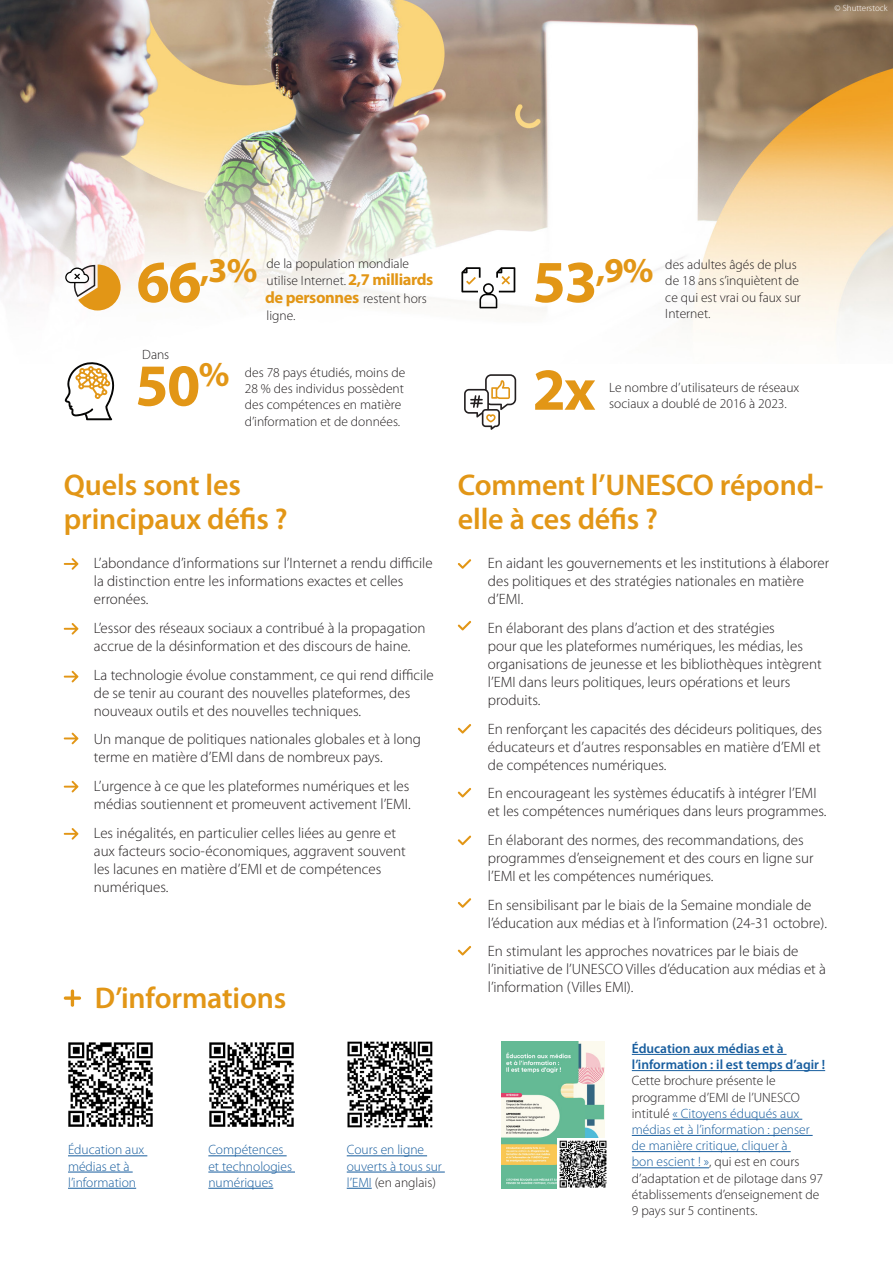
<style>
.page{position:relative;width:893px;height:1263px;background:#fff}
.page>*{position:absolute;margin:0;border:0;box-sizing:border-box;transform-origin:0 0}
.t1{font:700 60px "Myriad Pro";color:#e29616}
.t2{font:700 34.95px "Myriad Pro";color:#e29616}
.CL_h1{font:600 30px/34.5px "Myriad Pro";letter-spacing:-.005em;color:#e29616}
.t3{font:700 16.5px/17.4px "Myriad Pro";letter-spacing:-.025em;color:#e29616}
.CI_body_bullets{font:300 15px/18px "Myriad Pro";color:#231f20}
.CI_QR_code{font:300 13.5px/16.2px "Myriad Pro";color:#231f20}
.CI_QR_code-2{font:300 13.5px/16.2px "Myriad Pro";color:#175d9e}
.CI_QR_code-3{font:600 13.5px/16.2px "Myriad Pro";color:#175d9e}
.CI_photo_credit{font:300 9px "Myriad Pro";color:#fff}
.s1{font-size:60px}
.s2{font-weight:300;font-size:13.5px;color:#231f20}
.s3{color:#231f20}
.s4{color:#175d9e}
</style>
<div class="page">
<img style="left:501px;top:1042px;width:103px;height:146px">
<img style="left:0;top:0;width:893px;height:334px">
<hr style="left:68px;top:1155px;width:79px;height:1px;background:#175d9e">
<hr style="left:68px;top:1172px;width:65px;height:1px;background:#175d9e">
<hr style="left:68px;top:1188px;width:68px;height:1px;background:#175d9e">
<hr style="left:208px;top:1155px;width:79px;height:1px;background:#175d9e">
<hr style="left:208px;top:1172px;width:87px;height:1px;background:#175d9e">
<hr style="left:208px;top:1188px;width:65px;height:1px;background:#175d9e">
<hr style="left:347px;top:1155px;width:80px;height:1px;background:#175d9e">
<hr style="left:347px;top:1172px;width:98px;height:1px;background:#175d9e">
<svg style="left:347px;top:1188px;width:25px;height:1px"></svg>
<hr style="left:632px;top:1054px;width:155px;height:1px;background:#175d9e">
<hr style="left:632px;top:1070px;width:193px;height:1px;background:#175d9e">
<hr style="left:673px;top:1119px;width:129px;height:1px;background:#175d9e">
<hr style="left:632px;top:1135px;width:181px;height:1px;background:#175d9e">
<hr style="left:632px;top:1151px;width:159px;height:1px;background:#175d9e">
<hr style="left:632px;top:1167px;width:77px;height:1px;background:#175d9e">
<svg style="left:458px;top:559px;width:13px;height:10px"></svg>
<svg style="left:458px;top:621px;width:13px;height:9px"></svg>
<svg style="left:458px;top:724px;width:13px;height:10px"></svg>
<svg style="left:458px;top:788px;width:13px;height:9px"></svg>
<svg style="left:458px;top:835px;width:13px;height:10px"></svg>
<svg style="left:458px;top:898px;width:13px;height:10px"></svg>
<svg style="left:458px;top:946px;width:13px;height:9px"></svg>
<svg style="left:64px;top:558px;width:14px;height:12px"></svg>
<svg style="left:64px;top:623px;width:14px;height:11px"></svg>
<svg style="left:64px;top:671px;width:14px;height:11px"></svg>
<svg style="left:64px;top:733px;width:14px;height:11px"></svg>
<svg style="left:64px;top:781px;width:14px;height:11px"></svg>
<svg style="left:64px;top:828px;width:14px;height:12px"></svg>
<svg style="left:64px;top:989px;width:17px;height:18px"></svg>
<img style="left:68px;top:1042px;width:85px;height:85px">
<img style="left:209px;top:1042px;width:85px;height:85px">
<img style="left:347px;top:1041px;width:86px;height:87px">
<img style="left:557px;top:1138px;width:50px;height:50px">
<svg style="left:64px;top:362px;width:51px;height:58px"></svg>
<svg style="left:464px;top:374px;width:52px;height:56px"></svg>
<svg style="left:461px;top:267px;width:54px;height:41px"></svg>
<svg style="left:65px;top:264px;width:56px;height:46px"></svg>
<p class="CI_photo_credit" style="left:835px;top:2px;width:55px">© Shutterstock</p>
<p class="CI_QR_code" style="left:267px;top:256px;width:144px">de la population mondiale utilise Internet.</p>
<p class="t2" style="left:136px;top:248px;width:123px"><span class="s1">66</span>,3%</p>
<p class="CI_QR_code" style="left:665px;top:256px;width:137px">des adultes âgés de plus de 18 ans s’inquiètent de ce qui est vrai ou faux sur</p>
<p class="t2" style="left:596px;top:248px;width:59px">,9%</p>
<p class="t1" style="left:533px;top:243px;width:67px">53</p>
<p class="t3" style="left:265px;top:270px;width:170px;text-indent:83px">2,7 milliards de personnes <span class="s2">restent hors</span></p>
<p class="CI_QR_code" style="left:267px;top:307px;width:30px">ligne.</p>
<p class="CI_QR_code" style="left:665px;top:305px;width:47px">Internet.</p>
<p class="CI_QR_code" style="left:142px;top:346px;width:29px">Dans</p>
<p class="t1" style="left:135px;top:346px;width:96px">50<sup>%</sup></p>
<p class="CI_QR_code" style="left:245px;top:364px;width:162px">des 78 pays étudiés, moins de<br>28 % des individus possèdent des compétences en matière d’information et de données.</p>
<p class="CL_h1" style="left:64px;top:467px;width:225px">Quels sont les principaux défis ?</p>
<p class="t1" style="left:533px;top:350px;width:64px">2x</p>
<p class="CI_QR_code" style="left:609px;top:379px;width:192px">Le nombre d’utilisateurs de réseaux</p>
<p class="CI_QR_code" style="left:609px;top:395px;width:179px">sociaux a doublé de 2016 à 2023.</p>
<p class="CL_h1" style="left:458px;top:467px;width:367px">Comment l’UNESCO répond&shy;elle à ces défis ?</p>
<p class="CI_body_bullets" style="left:94px;top:554px;width:340px">L’abondance d’informations sur l’Internet a rendu difficile la distinction entre les informations exactes et celles erronées.</p>
<p class="CI_body_bullets" style="left:94px;top:619px;width:333px">L’essor des réseaux sociaux a contribué à la propagation accrue de la désinformation et des discours de haine.</p>
<p class="CI_body_bullets" style="left:94px;top:665px;width:341px">La technologie évolue constamment, ce qui rend difficile de se tenir au courant des nouvelles plateformes, des nouveaux outils et des nouvelles techniques.</p>
<p class="CI_body_bullets" style="left:94px;top:730px;width:328px">Un manque de politiques nationales globales et à long terme en matière d’EMI dans de nombreux pays.</p>
<p class="CI_body_bullets" style="left:94px;top:777px;width:318px">L’urgence à ce que les plateformes numériques et les médias soutiennent et promeuvent activement l’EMI.</p>
<p class="CI_body_bullets" style="left:94px;top:823px;width:313px">Les inégalités, en particulier celles liées au genre et aux facteurs socio-économiques, aggravent souvent les lacunes en matière d’EMI et de compétences numériques.</p>
<p class="CL_h1" style="left:95px;top:980px;width:193px">D’informations</p>
<p class="CI_QR_code-2" style="left:68px;top:1142px;width:78px">Éducation aux médias et à l’information</p>
<p class="CI_QR_code-2" style="left:208px;top:1142px;width:85px">Compétences et technologies numériques</p>
<p class="CI_QR_code-2" style="left:347px;top:1142px;width:97px">Cours en ligne ouverts à tous sur l’EMI <span class="s3">(en anglais)</span></p>
<p class="CI_body_bullets" style="left:488px;top:554px;width:343px">En aidant les gouvernements et les institutions à élaborer des politiques et des stratégies nationales en matière d’EMI.</p>
<p class="CI_body_bullets" style="left:488px;top:619px;width:335px">En élaborant des plans d’action et des stratégies<br>pour que les plateformes numériques, les médias, les organisations de jeunesse et les bibliothèques intègrent l’EMI dans leurs politiques, leurs opérations et leurs produits.</p>
<p class="CI_body_bullets" style="left:488px;top:719px;width:336px;text-align:justify">En renforçant les capacités des décideurs politiques, des éducateurs et d’autres responsables en matière d’EMI et de compétences numériques.</p>
<p class="CI_body_bullets" style="left:488px;top:784px;width:340px">En encourageant les systèmes éducatifs à intégrer l’EMI et les compétences numériques dans leurs programmes.</p>
<p class="CI_body_bullets" style="left:488px;top:831px;width:327px">En élaborant des normes, des recommandations, des programmes d’enseignement et des cours en ligne sur l’EMI et les compétences numériques.</p>
<p class="CI_body_bullets" style="left:488px;top:895px;width:340px">En sensibilisant par le biais de la Semaine mondiale de l’éducation aux médias et à l’information (24-31 octobre).</p>
<p class="CI_body_bullets" style="left:488px;top:942px;width:340px">En stimulant les approches novatrices par le biais de l’initiative de l’UNESCO Villes d’éducation aux médias et à l’information (Villes EMI).</p>
<p class="CI_QR_code-3" style="left:632px;top:1040px;width:195px">Éducation aux médias et à l’information : il est temps d’agir !</p>
<p class="CI_QR_code" style="left:632px;top:1073px;width:193px">Cette brochure présente le programme d’EMI de l’UNESCO intitulé <span class="s4">« Citoyens éduqués aux médias et à l’information : penser de manière critique, cliquer à<br>bon escient ! »</span>, qui est en cours d’adaptation et de pilotage dans 97 établissements d’enseignement de<br>9 pays sur 5 continents.</p>
</div>
